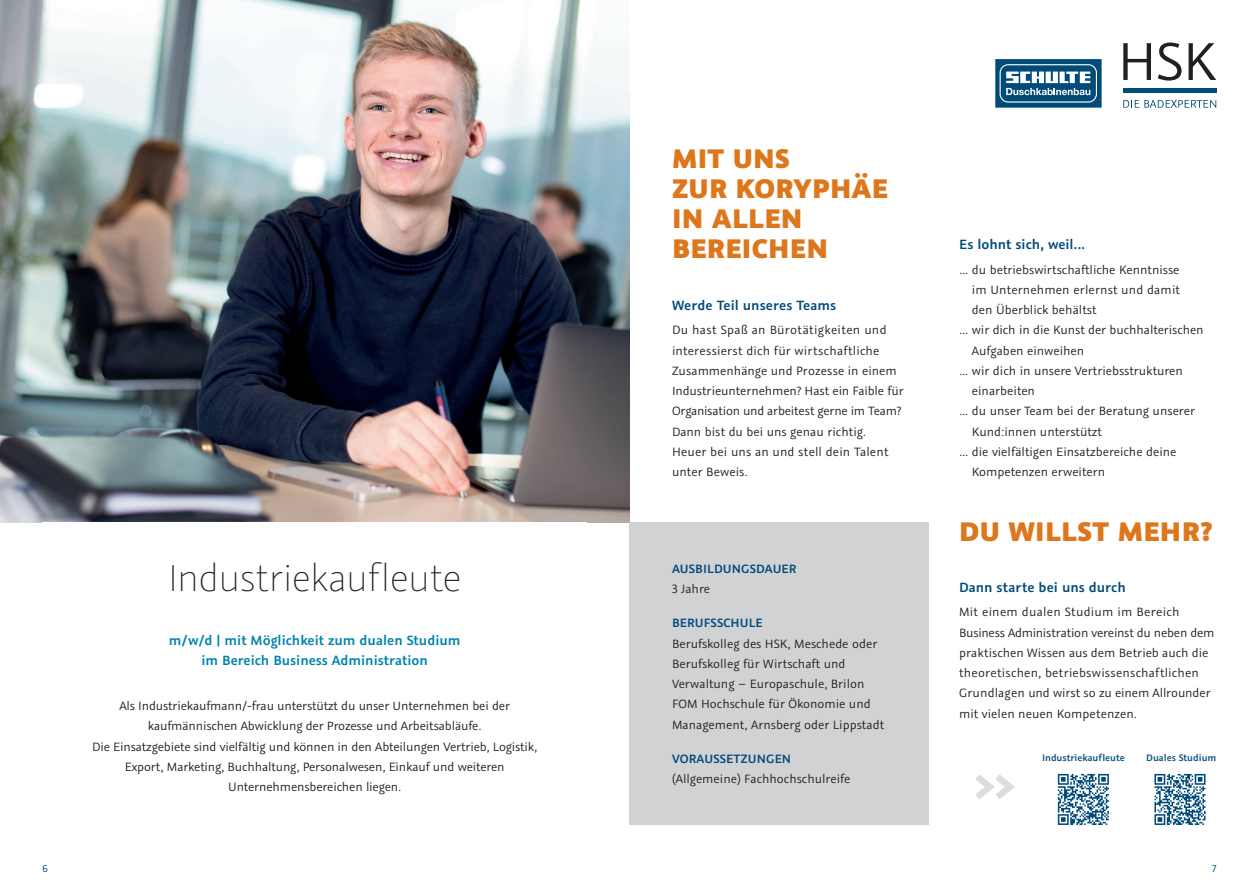
<style>
.page{position:relative;width:1259px;height:893px;background:#fff}
.page>*{position:absolute;margin:0;border:0;box-sizing:border-box;transform-origin:0 0}
.t1{font:200 42px "Graublau Sans";letter-spacing:-.02em;color:#231f20}
.t2{font:800 30px/30px "Graublau Sans";letter-spacing:.01em;color:#de761b}
.t3{font:600 15px/20.2px "Graublau Sans";color:#0082b0;text-align:center}
.t4{font:600 15px "Graublau Sans";letter-spacing:.005em;color:#014b79}
.t5{font:13.5px/20.2px "Graublau Sans";color:#231f20}
.t6{font:600 13.5px "Graublau Sans";letter-spacing:.01em;color:#014b79}
.t7{font:11.25px "Graublau Sans";color:#014b79}
.t8{font:600 10.5px "Graublau Sans";color:#105280}
</style>
<div class="page">
<svg style="left:995px;top:59px;width:106px;height:49px;background:#40779a"></svg>
<svg style="left:1123px;top:43px;width:28px;height:37px"></svg>
<svg style="left:1157px;top:43px;width:24px;height:38px"></svg>
<svg style="left:1188px;top:43px;width:28px;height:37px"></svg>
<hr style="left:1123px;top:88px;width:93px;height:4px;background:#014b79">
<svg style="left:1123px;top:100px;width:93px;height:8px"></svg>
<img style="left:0;top:0;width:629px;height:522px">
<div style="left:629px;top:522px;width:300px;height:303px;background:#d1d2d4"></div>
<svg style="left:1058px;top:774px;width:51px;height:51px"></svg>
<svg style="left:975px;top:774px;width:40px;height:25px"></svg>
<svg style="left:1154px;top:774px;width:51px;height:51px"></svg>
<h1 class="t1" style="left:168px;top:553px;width:295px">Industriekaufleute</h1>
<p class="t3" style="left:169px;top:630px;width:293px">m/w/d | mit Möglichkeit zum dualen Studium im Bereich Business Administration</p>
<p class="t5" style="left:92px;top:696px;width:447px;text-align:center">Als Industriekaufmann/-frau unterstützt du unser Unternehmen bei der kaufmännischen Abwicklung der Prozesse und Arbeitsabläufe.<br>Die Einsatzgebiete sind vielfältig und können in den Abteilungen Vertrieb, Logistik, Export, Marketing, Buchhaltung, Personalwesen, Einkauf und weiteren Unternehmensbereichen liegen.</p>
<h2 class="t2" style="left:672px;top:143px;width:217px">MIT UNS<br>ZUR KORYPHÄE<br>IN ALLEN<br>BEREICHEN</h2>
<p class="t4" style="left:672px;top:296px;width:166px">Werde Teil unseres Teams</p>
<p class="t5" style="left:672px;top:320px;width:233px">Du hast Spaß an Bürotätigkeiten und interessierst dich für wirtschaftliche Zusammenhänge und Prozesse in einem Industrieunternehmen? Hast ein Faible für Organisation und arbeitest gerne im Team?<br>Dann bist du bei uns genau richtig.<br>Heuer bei uns an und stell dein Talent unter Beweis.</p>
<p class="t6" style="left:672px;top:560px;width:126px">AUSBILDUNGSDAUER</p>
<p class="t5" style="left:672px;top:579px;width:39px">3 Jahre</p>
<p class="t6" style="left:672px;top:614px;width:92px">BERUFSSCHULE</p>
<p class="t5" style="left:672px;top:633px;width:214px">Berufskolleg des HSK, Meschede oder Berufskolleg für Wirtschaft und Verwaltung – Europaschule, Brilon FOM Hochschule für Ökonomie und Management, Arnsberg oder Lippstadt</p>
<p class="t6" style="left:672px;top:750px;width:121px">VORAUSSETZUNGEN</p>
<p class="t5" style="left:672px;top:768px;width:180px">(Allgemeine) Fachhochschulreife</p>
<p class="t4" style="left:959px;top:235px;width:128px">Es lohnt sich, weil...</p>
<p class="t5" style="left:959px;top:259px;width:222px">... du betriebswirtschaftliche Kenntnisse</p>
<p class="t5" style="left:972px;top:279px;width:210px">im Unternehmen erlernst und damit</p>
<p class="t5" style="left:972px;top:300px;width:126px">den Überblick behältst</p>
<p class="t5" style="left:959px;top:320px;width:246px">... wir dich in die Kunst der buchhalterischen</p>
<p class="t5" style="left:972px;top:340px;width:114px">Aufgaben einweihen</p>
<p class="t5" style="left:959px;top:360px;width:225px">... wir dich in unsere Vertriebsstrukturen</p>
<p class="t5" style="left:972px;top:381px;width:65px">einarbeiten</p>
<p class="t5" style="left:959px;top:401px;width:237px">... du unser Team bei der Beratung unserer</p>
<p class="t5" style="left:972px;top:421px;width:132px">Kund:innen unterstützt</p>
<p class="t5" style="left:959px;top:441px;width:219px">... die vielfältigen Einsatzbereiche deine</p>
<p class="t5" style="left:972px;top:462px;width:135px">Kompetenzen erweitern</p>
<h2 class="t2" style="left:959px;top:516px;width:255px">DU WILLST MEHR?</h2>
<p class="t4" style="left:959px;top:578px;width:168px">Dann starte bei uns durch</p>
<p class="t5" style="left:959px;top:602px;width:257px">Mit einem dualen Studium im Bereich Business Administration vereinst du neben dem praktischen Wissen aus dem Betrieb auch die theoretischen, betriebswissenschaftlichen Grundlagen und wirst so zu einem Allrounder mit vielen neuen Kompetenzen.</p>
<p class="t8" style="left:1042px;top:751px;width:84px">Industriekaufleute</p>
<p class="t8" style="left:1146px;top:751px;width:72px">Duales Studium</p>
<p class="t7" style="left:43px;top:861px;width:7px">6</p>
<p class="t7" style="left:1212px;top:861px;width:6px">7</p>
</div>
